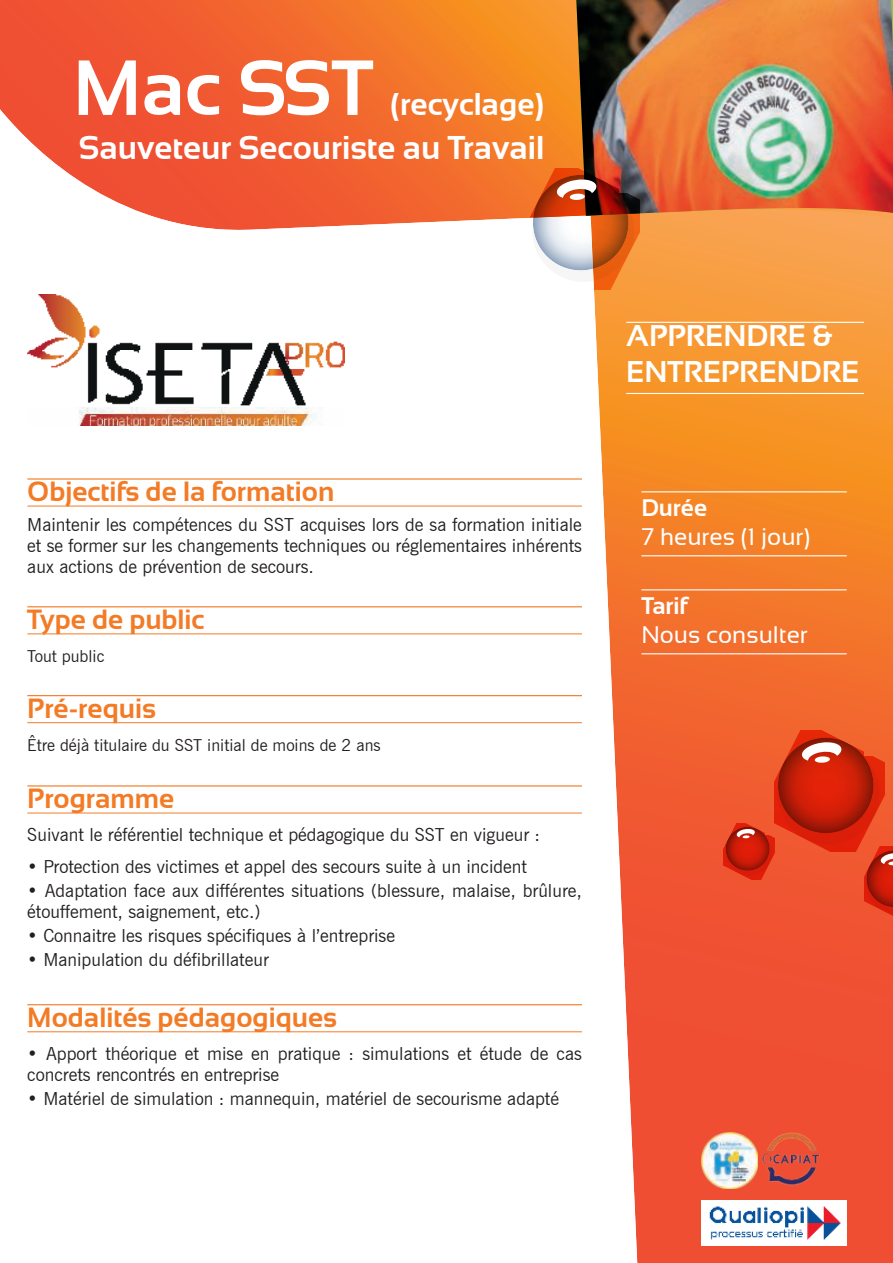
<style>
.page{position:relative;width:893px;height:1263px;background:#fff}
.page>*{position:absolute;margin:0;border:0;box-sizing:border-box;transform-origin:0 0}
.t1{font:700 78px "Sansation";color:#fff}
.t2{font:700 33px "Sansation";color:#fff}
.t3{font:700 31.5px "Sansation";color:#fff}
.t4{font:700 30px/36px "Sansation";color:#fff}
.t5{font:700 27.75px "Sansation";color:#f47b26}
.t6{font:24px "Sansation";color:#fff}
.t7{font:700 24px "Sansation";color:#fff}
.t8{font:18px/21px "News Gothic BT";color:#231f20}
.t9{font:16.5px "News Gothic BT";color:#231f20}
</style>
<div class="page">
<svg style="left:581px;top:237px;width:312px;height:1026px;background:#f4824a"></svg>
<svg style="left:0;top:0;width:893px;height:237px;background:#f37845"></svg>
<img style="left:576px;top:0;width:317px;height:216px">
<svg style="left:529px;top:168px;width:131px;height:135px"></svg>
<hr style="left:27px;top:478px;width:555px;height:2px;background:#f47b26">
<hr style="left:27px;top:506px;width:555px;height:1px;background:#f47b26">
<hr style="left:27px;top:606px;width:555px;height:1px;background:#f47b26">
<hr style="left:27px;top:634px;width:555px;height:1px;background:#f47b26">
<hr style="left:27px;top:695px;width:555px;height:1px;background:#f47b26">
<hr style="left:27px;top:722px;width:555px;height:1px;background:#f47b26">
<hr style="left:27px;top:785px;width:555px;height:1px;background:#f47b26">
<hr style="left:27px;top:813px;width:555px;height:1px;background:#f47b26">
<hr style="left:27px;top:1004px;width:555px;height:1px;background:#f47b26">
<hr style="left:27px;top:1031px;width:555px;height:1px;background:#f47b26">
<svg style="left:724px;top:731px;width:169px;height:187px;background:#de4323"></svg>
<hr style="left:641px;top:491px;width:206px;height:1px;background:#fff">
<hr style="left:641px;top:555px;width:206px;height:1px;background:#fff">
<hr style="left:641px;top:589px;width:206px;height:1px;background:#fff">
<hr style="left:641px;top:653px;width:206px;height:1px;background:#fff">
<hr style="left:626px;top:322px;width:238px;height:1px;background:#fff">
<hr style="left:626px;top:393px;width:238px;height:1px;background:#fff">
<img style="left:702px;top:1132px;width:55px;height:56px">
<img style="left:702px;top:1200px;width:145px;height:46px">
<img style="left:760px;top:1131px;width:64px;height:59px">
<img style="left:27px;top:294px;width:317px;height:132px">
<h1 class="t1" style="left:73px;top:59px;width:302px">Mac SST</h1>
<h3 class="t3" style="left:390px;top:92px;width:156px">(recyclage)</h3>
<h2 class="t2" style="left:79px;top:135px;width:467px">Sauveteur Secouriste au Travail</h2>
<h3 class="t5" style="left:27px;top:481px;width:309px">Objectifs de la formation</h3>
<p class="t8" style="left:27px;top:516px;width:556px;text-align:justify">Maintenir les compétences du SST acquises lors de sa formation initiale et se former sur les changements techniques ou réglementaires inhérents aux actions de prévention de secours.</p>
<h3 class="t5" style="left:27px;top:609px;width:179px">Type de public</h3>
<p class="t9" style="left:27px;top:650px;width:79px">Tout public</p>
<h3 class="t5" style="left:27px;top:698px;width:130px">Pré-requis</h3>
<p class="t9" style="left:27px;top:738px;width:355px">Être déjà titulaire du SST initial de moins de 2 ans</p>
<h3 class="t5" style="left:27px;top:788px;width:149px">Programme</h3>
<p class="t8" style="left:27px;top:825px;width:514px">Suivant le référentiel technique et pédagogique du SST en vigueur :</p>
<p class="t8" style="left:27px;top:857px;width:501px">• Protection des victimes et appel des secours suite à un incident</p>
<p class="t8" style="left:27px;top:881px;width:556px">• Adaptation face aux différentes situations (blessure, malaise, brûlure, étouffement, saignement, etc.)</p>
<p class="t8" style="left:27px;top:926px;width:369px">• Connaitre les risques spécifiques à l’entreprise</p>
<p class="t8" style="left:27px;top:950px;width:243px">• Manipulation du défibrillateur</p>
<h3 class="t5" style="left:27px;top:1007px;width:311px">Modalités pédagogiques</h3>
<p class="t8" style="left:27px;top:1044px;width:556px">• Apport théorique et mise en pratique : simulations et étude de cas concrets rencontrés en entreprise</p>
<p class="t8" style="left:27px;top:1089px;width:533px">• Matériel de simulation : mannequin, matériel de secourisme adapté</p>
<h3 class="t4" style="left:626px;top:321px;width:235px">APPRENDRE &amp;<br>ENTREPRENDRE</h3>
<h3 class="t7" style="left:641px;top:498px;width:67px">Durée</h3>
<h3 class="t6" style="left:641px;top:528px;width:170px">7 heures (1 jour)</h3>
<h3 class="t7" style="left:641px;top:596px;width:48px">Tarif</h3>
<h3 class="t6" style="left:641px;top:626px;width:168px">Nous consulter</h3>
</div>
